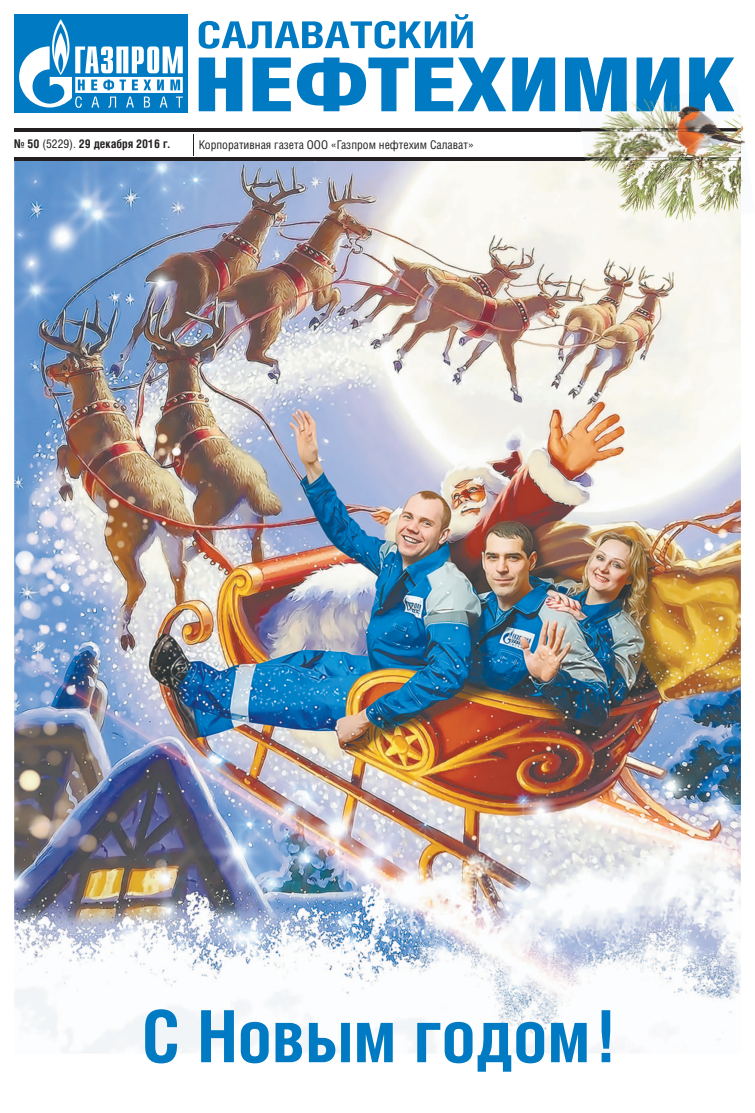
<style>
.page{position:relative;width:755px;height:1113px;background:#fff}
.page>*{position:absolute;margin:0;border:0;box-sizing:border-box;transform-origin:0 0}
.t1{font:700 72px "Helios Cond";color:#007bc3}
.t2{font:12px "Helios Cond";color:#231f20}
.t3{font:700 12px "Helios Cond";color:#231f20}
.s1{font-weight:400}
</style>
<div class="page">
<img style="left:14px;top:160px;width:726px;height:893px">
<hr style="left:14px;top:128px;width:726px;height:3px;background:#231f20">
<hr style="left:14px;top:157px;width:726px;height:3px;background:#231f20">
<svg style="left:193px;top:134px;width:1px;height:22px"></svg>
<svg style="left:198px;top:14px;width:274px;height:35px"></svg>
<svg style="left:198px;top:57px;width:535px;height:54px"></svg>
<div style="left:14px;top:14px;width:173px;height:99px;background:#007bc3"></div>
<svg style="left:19px;top:19px;width:164px;height:89px"></svg>
<img style="left:577px;top:86px;width:168px;height:129px">
<img style="left:584px;top:160px;width:123px;height:75px">
<img style="left:580px;top:128px;width:91px;height:3px">
<img style="left:584px;top:157px;width:87px;height:3px">
<img style="left:577px;top:88px;width:156px;height:23px">
<img style="left:707px;top:219px;width:33px;height:24px">
<img style="left:671px;top:115px;width:69px;height:104px">
<img style="left:709px;top:128px;width:31px;height:3px">
<img style="left:671px;top:157px;width:69px;height:3px">
<p class="t3" style="left:14px;top:136px;width:157px">№ 50 <span class="s1">(5229).</span> 29 декабря 2016 г.</p>
<p class="t2" style="left:198px;top:137px;width:276px">Корпоративная газета ООО «Газпром нефтехим Салават»</p>
<h1 class="t1" style="left:142px;top:987px;width:472px">С Новым годом !</h1>
</div>
